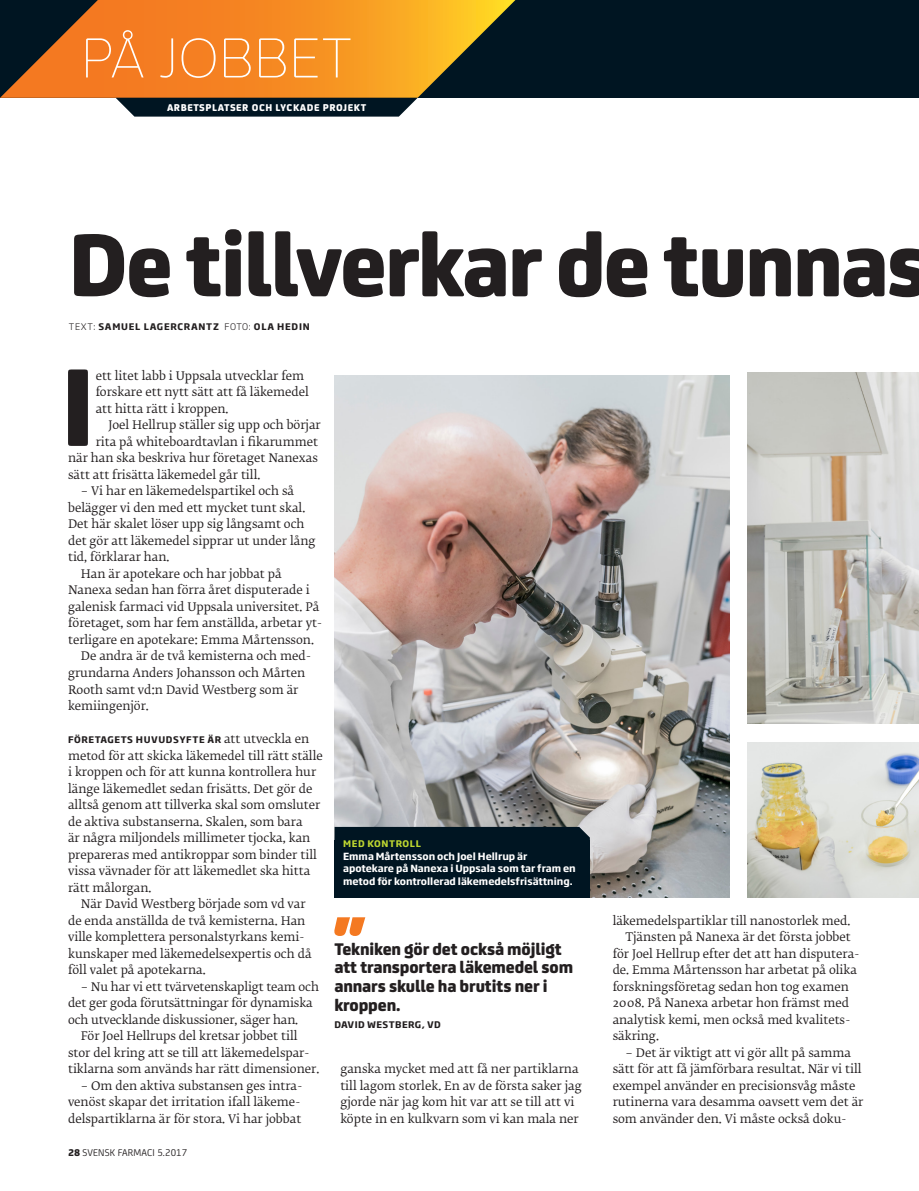
<style>
.page{position:relative;width:919px;height:1191px;background:#fff}
.page>*{position:absolute;margin:0;border:0;box-sizing:border-box;transform-origin:0 0}
.bröd1_anfang{font:800 118.05px "FS Joey";color:#231f20}
.rub1_fet{font:800 96px "FS Joey";letter-spacing:-.02em;color:#231f20}
.t1{font:52.5px "New June Fine";letter-spacing:.01em;color:#fff}
.citat{font:800 18px/18.8px "FS Joey";letter-spacing:-.005em;color:#231f20}
.bröd2{font:11.7px/16.5px "Fedra Serif B Std";color:#231f20}
.MR_fet_start{font:11.7px/16.5px "Fedra Serif B Std";color:#231f20}
.bröd1_anfang-2{font:11.7px/16.5px "Fedra Serif B Std";color:#231f20}
.vinjetttext{font:800 10.5px "FS Joey";letter-spacing:.05em;color:#fff}
.t2{font:10.5px "FS Joey";letter-spacing:.01em;color:#231f20}
.bildtext_faktatext{font:700 9.75px/12.5px "Soho Gothic Pro";color:#fff}
.byline_artikel{font:700 9px "Soho Gothic Pro";letter-spacing:.085em;color:#231f20}
.MR_fet_start-2{font:700 9px "Soho Gothic Pro";letter-spacing:.065em;color:#231f20}
.citat_med_bild__avs{font:700 9px "Soho Gothic Pro";letter-spacing:.05em;color:#231f20}
.bildtext_rubrik{font:700 9px "Soho Gothic Pro";letter-spacing:.065em;color:#bed630}
.s1{font-weight:300}
.s2{font-family:"Fedra Serif B Std";font-weight:400;font-size:11.7px}
.s3{font-weight:800}
</style>
<div class="page">
<img style="left:747px;top:373px;width:171px;height:350px">
<div style="left:0;top:0;width:918px;height:98px;background:#001522"></div>
<svg style="left:0;top:0;width:515px;height:98px"></svg>
<svg style="left:116px;top:98px;width:301px;height:19px;background:#142733"></svg>
<svg style="left:334px;top:917px;width:31px;height:19px"></svg>
<img style="left:334px;top:375px;width:395px;height:522px">
<img style="left:747px;top:742px;width:171px;height:155px">
<div style="left:334px;top:827px;width:256px;height:13px;background:#001522"></div>
<div style="left:334px;top:840px;width:256px;height:57px;background:#001522"></div>
<p class="t1" style="left:81px;top:27px;width:272px">PÅ JOBBET</p>
<p class="vinjetttext" style="left:167px;top:100px;width:201px">ARBETSPLATSER OCH LYCKADE PROJEKT</p>
<p class="rub1_fet" style="left:68px;top:189px;width:862px">De tillverkar de tunnas</p>
<p class="byline_artikel" style="left:69px;top:319px;width:242px"><span class="s1">TEXT:</span> SAMUEL LAGERCRANTZ <span class="s1">FOTO:</span> OLA HEDIN</p>
<p class="bröd1_anfang" style="left:60px;top:314px;width:37px">I</p>
<p class="bröd1_anfang-2" style="left:96px;top:368px;width:215px">ett litet labb i Uppsala utvecklar fem forskare ett nytt sätt att få läkemedel att hitta rätt i kroppen.</p>
<p class="bröd2" style="left:108px;top:418px;width:214px">Joel Hellrup ställer sig upp och börjar</p>
<p class="bröd2" style="left:96px;top:434px;width:224px">rita på whiteboardtavlan i fikarummet</p>
<p class="bröd2" style="left:68px;top:451px;width:251px">när han ska beskriva hur företaget Nanexas</p>
<p class="bröd2" style="left:68px;top:467px;width:194px">sätt att frisätta läkemedel går till.</p>
<p class="bröd2" style="left:68px;top:484px;width:249px;text-indent:13px">– Vi har en läkemedelspartikel och så belägger vi den med ett mycket tunt skal.<br>Det här skalet löser upp sig långsamt och det gör att läkemedel sipprar ut under lång tid, förklarar han.</p>
<p class="bröd2" style="left:68px;top:566px;width:255px;text-indent:13px">Han är apotekare och har jobbat på Nanexa sedan han förra året disputerade i galenisk farmaci vid Uppsala universitet. På företaget, som har fem anställda, arbetar yt&shy;terligare en apotekare: Emma Mårtensson.</p>
<p class="bröd2" style="left:68px;top:649px;width:244px;text-indent:13px">De andra är de två kemisterna och med&shy;grundarna Anders Johansson och Mårten<br>Rooth samt vd:n David Westberg som är kemiingenjör.</p>
<p class="MR_fet_start-2" style="left:68px;top:732px;width:242px">FÖRETAGETS HUVUDSYFTE ÄR <span class="s2">att utveckla en</span></p>
<p class="MR_fet_start" style="left:68px;top:748px;width:256px">metod för att skicka läkemedel till rätt ställe i kroppen och för att kunna kontrollera hur länge läkemedlet sedan frisätts. Det gör de alltså genom att tillverka skal som omsluter de aktiva substanserna. Skalen, som bara<br>är några miljondels millimeter tjocka, kan prepareras med antikroppar som binder till vissa vävnader för att läkemedlet ska hitta rätt målorgan.</p>
<p class="bröd2" style="left:68px;top:896px;width:245px;text-indent:13px">När David Westberg började som vd var de enda anställda de två kemisterna. Han ville komplettera personalstyrkans kemi&shy;kunskaper med läkemedelsexpertis och då föll valet på apotekarna.</p>
<p class="bröd2" style="left:68px;top:979px;width:252px;text-indent:13px">– Nu har vi ett tvärvetenskapligt team och det ger goda förutsättningar för dynamiska och utvecklande diskussioner, säger han.</p>
<p class="bröd2" style="left:68px;top:1028px;width:253px;text-indent:13px">För Joel Hellrups del kretsar jobbet till stor del kring att se till att läkemedelspar&shy;tiklarna som används har rätt dimensioner.</p>
<p class="bröd2" style="left:68px;top:1078px;width:236px;text-indent:13px">– Om den aktiva substansen ges intra&shy;venöst skapar det irritation ifall läkeme&shy;delspartiklarna är för stora. Vi har jobbat</p>
<p class="bildtext_rubrik" style="left:343px;top:836px;width:79px">MED KONTROLL</p>
<p class="bildtext_faktatext" style="left:343px;top:849px;width:234px">Emma Mårtensson och Joel Hellrup är apotekare på Nanexa i Uppsala som tar fram en metod för kontrollerad läkemedelsfrisättning.</p>
<p class="bröd2" style="left:612px;top:913px;width:239px">läkemedelspartiklar till nanostorlek med.</p>
<p class="bröd2" style="left:612px;top:929px;width:248px;text-indent:13px">Tjänsten på Nanexa är det första jobbet för Joel Hellrup efter det att han disputera&shy;de. Emma Mårtensson har arbetat på olika forskningsföretag sedan hon tog examen 2008. På Nanexa arbetar hon främst med analytisk kemi, men också med kvalitets&shy;säkring.</p>
<p class="bröd2" style="left:612px;top:1045px;width:252px;text-indent:13px">– Det är viktigt att vi gör allt på samma sätt för att få jämförbara resultat. När vi till exempel använder en precisionsvåg måste rutinerna vara desamma oavsett vem det är som använder den. Vi måste också doku-</p>
<p class="citat" style="left:334px;top:938px;width:240px">Tekniken gör det också möjligt att transportera läkemedel som annars skulle ha brutits ner i kroppen.</p>
<p class="citat_med_bild__avs" style="left:334px;top:1017px;width:108px">DAVID WESTBERG, VD</p>
<p class="bröd2" style="left:340px;top:1061px;width:243px">ganska mycket med att få ner partiklarna till lagom storlek. En av de första saker jag gjorde när jag kom hit var att se till att vi köpte in en kulkvarn som vi kan mala ner</p>
<p class="t2" style="left:68px;top:1145px;width:121px"><span class="s3">28</span> SVENSK FARMACI 5.2017</p>
</div>
